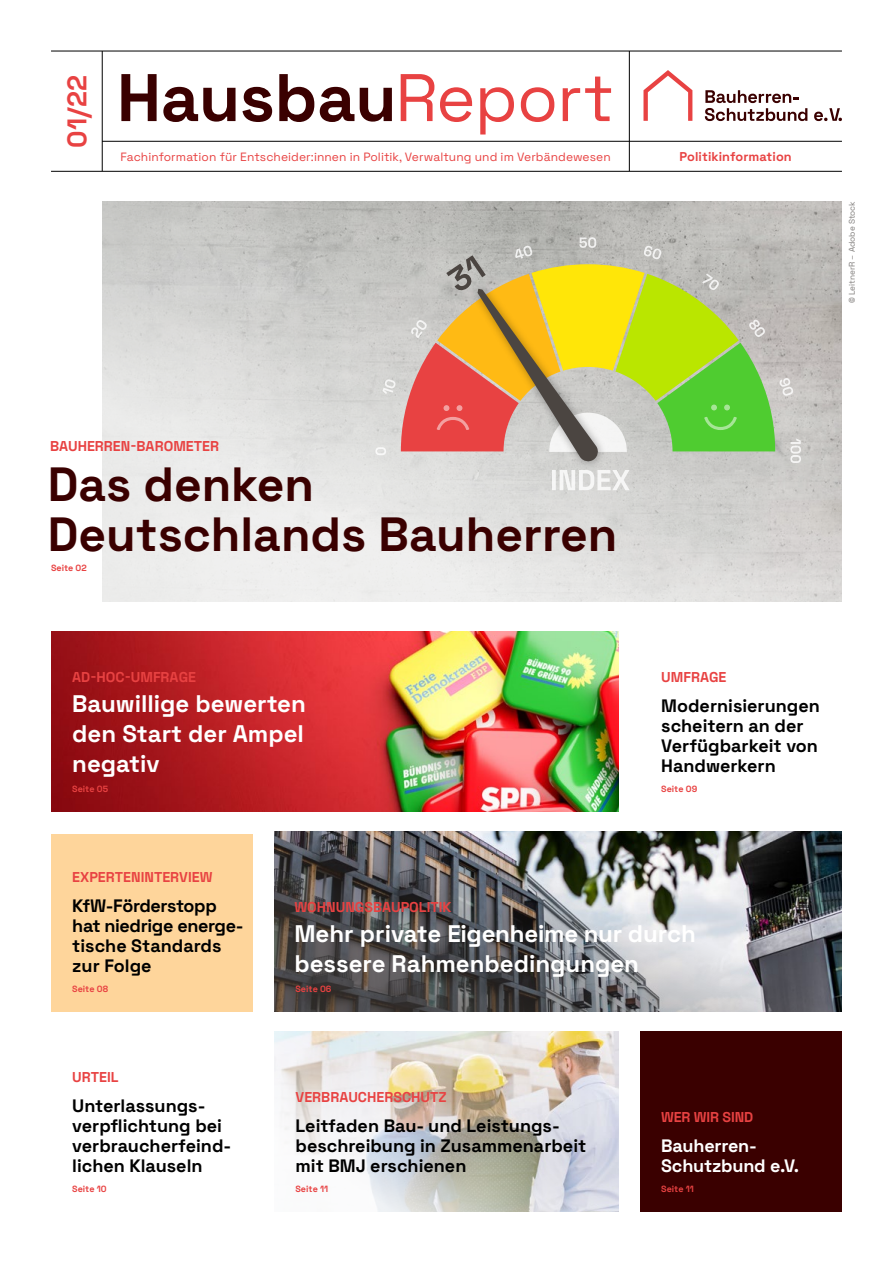
<style>
.page{position:relative;width:893px;height:1263px;background:#fff}
.page>*{position:absolute;margin:0;border:0;box-sizing:border-box;transform-origin:0 0}
.t1{font:700 67.2px "BSB Space Grotesk";letter-spacing:-.005em;color:#3a0000}
.t2{font:700 48px/49.9px "BSB Space Grotesk";color:#3a0000}
.t3{font:700 27px "BSB Space Grotesk";color:#e84242}
.t4{font:700 24px/30px "BSB Space Grotesk";color:#fff;text-align:justify}
.t5{font:700 18px/20px "BSB Space Grotesk";color:#000}
.t6{font:700 18px/20px "BSB Space Grotesk";letter-spacing:-.02em;color:#000}
.t7{font:700 18px/20px "BSB Space Grotesk";letter-spacing:-.01em;color:#fff}
.t8{font:700 14.25px "BSB Space Grotesk";color:#e84242}
.t9{font:700 12.75px "BSB Space Grotesk";letter-spacing:.01em;color:#e84242}
.t10{font:12px "BSB Space Grotesk";letter-spacing:.005em;color:#e84242}
.t11{font:700 9px "BSB Space Grotesk";color:#e84242}
.t12{font:8.25px "BSB Space Grotesk";color:#7f7c7a}
.s1{font-weight:400;color:#e84242}
</style>
<div class="page">
<img style="left:51px;top:631px;width:568px;height:181px">
<div style="left:51px;top:835px;width:202px;height:177px;background:#fed59b"></div>
<img style="left:274px;top:832px;width:568px;height:180px">
<svg style="left:274px;top:1032px;width:345px;height:180px"></svg>
<div style="left:640px;top:1032px;width:202px;height:180px;background:#3a0000"></div>
<svg style="left:102px;top:201px;width:740px;height:400px;background:#d8d7d5"></svg>
<svg style="left:552px;top:470px;width:78px;height:20px"></svg>
<div style="left:469px;top:280px;width:137px;height:190px;background:#d3d3d1"></div>
<svg style="left:375px;top:237px;width:426px;height:226px;background:#c3bb77"></svg>
<svg style="left:643px;top:70px;width:49px;height:51px"></svg>
<svg style="left:705px;top:90px;width:102px;height:31px"></svg>
<svg style="left:814px;top:108px;width:28px;height:13px"></svg>
<hr style="left:51px;top:51px;width:791px;height:1px;background:#000">
<hr style="left:51px;top:171px;width:791px;height:1px;background:#000">
<hr style="left:629px;top:51px;width:1px;height:120px;background:#000">
<hr style="left:102px;top:141px;width:740px;height:1px;background:#000">
<hr style="left:102px;top:51px;width:1px;height:120px;background:#000">
<h3 class="t3" style="left:56px;top:147px;width:74px;rotate:-90deg">01/22</h3>
<h1 class="t1" style="left:117px;top:45px;width:499px">Hausbau<span class="s1">Report</span></h1>
<p class="t10" style="left:120px;top:148px;width:492px">Fachinformation für Entscheider:innen in Politik, Verwaltung und im Verbändewesen</p>
<p class="t9" style="left:679px;top:147px;width:114px">Politikinformation</p>
<p class="t12" style="left:846px;top:303px;width:103px;rotate:-90deg">© LeitnerR – Adobe Stock</p>
<p class="t8" style="left:50px;top:435px;width:171px">BAUHERREN-BAROMETER</p>
<h2 class="t2" style="left:48px;top:456px;width:571px">Das denken<br>Deutschlands Bauherren</h2>
<p class="t11" style="left:51px;top:561px;width:37px">Seite 02</p>
<p class="t8" style="left:72px;top:665px;width:125px">AD-HOC-UMFRAGE</p>
<h3 class="t4" style="left:72px;top:686px;width:235px">Bauwillige bewerten den Start der Ampel negativ</h3>
<p class="t11" style="left:72px;top:781px;width:37px">Seite 05</p>
<p class="t8" style="left:661px;top:665px;width:67px">UMFRAGE</p>
<p class="t5" style="left:661px;top:694px;width:160px">Modernisierungen scheitern an der<br>Verfügbarkeit von<br>Handwerkern</p>
<p class="t11" style="left:661px;top:781px;width:38px">Seite 09</p>
<p class="t8" style="left:72px;top:865px;width:142px">EXPERTENINTERVIEW</p>
<p class="t6" style="left:72px;top:894px;width:173px">KfW-Förderstopp hat niedrige energe&shy;tische Standards zur Folge</p>
<p class="t11" style="left:72px;top:981px;width:37px">Seite 08</p>
<p class="t8" style="left:72px;top:1066px;width:48px">URTEIL</p>
<p class="t5" style="left:72px;top:1094px;width:160px">Unterlassungs&shy;verpflichtung bei verbraucherfeind&shy;lichen Klauseln</p>
<p class="t11" style="left:72px;top:1182px;width:36px">Seite 10</p>
<p class="t8" style="left:294px;top:895px;width:159px">WOHNUNGSBAUPOLITIK</p>
<h3 class="t4" style="left:294px;top:916px;width:403px">Mehr private Eigenheime nur durch bessere Rahmenbedingungen</h3>
<p class="t11" style="left:296px;top:981px;width:38px">Seite 06</p>
<p class="t8" style="left:296px;top:1086px;width:153px">VERBRAUCHERSCHUTZ</p>
<p class="t5" style="left:296px;top:1114px;width:292px">Leitfaden Bau- und Leistungs&shy;beschreibung in Zusammenarbeit mit BMJ erschienen</p>
<p class="t11" style="left:296px;top:1182px;width:34px">Seite 11</p>
<p class="t8" style="left:661px;top:1106px;width:93px">WER WIR SIND</p>
<p class="t7" style="left:661px;top:1134px;width:139px">Bauherren-<br>Schutzbund e.V.</p>
<p class="t11" style="left:661px;top:1182px;width:34px">Seite 11</p>
</div>
